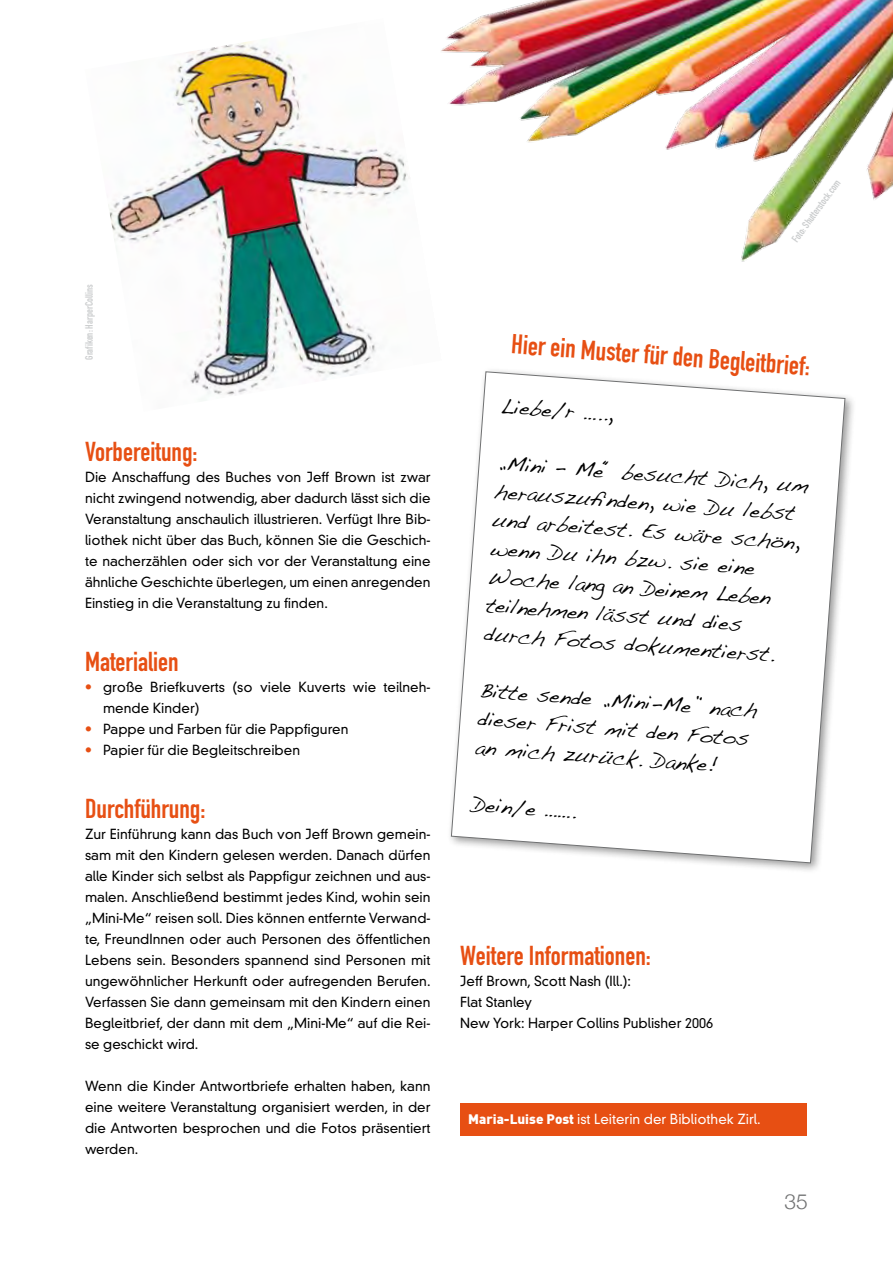
<style>
.page{position:relative;width:893px;height:1263px;background:#fff}
.page>*{position:absolute;margin:0;border:0;box-sizing:border-box;transform-origin:0 0}
.t1{font:27px "DIN Engschrift";color:#e74f13}
.t2{font:21px/28.5px "Handwriting Dakota";color:#000}
.t3{font:300 21px "Helvetica Neue LT";color:#707172}
.t4{font:300 13.5px/21px "DIN Neuzeit Grotesk";color:#000;text-align:justify}
.t5{font:300 13.5px "DIN Neuzeit Grotesk";color:#fff}
.t6{font:10.5px "DIN Engschrift";color:#cbcdce}
.s1{color:#e74f13}
.s2{font-family:"DIN";font-weight:900}
</style>
<div class="page">
<img style="left:108px;top:41px;width:300px;height:354px">
<div style="left:460px;top:1103px;width:346px;height:32px;background:#e74f13"></div>
<div style="left:446px;top:367px;width:410px;height:507px;background:#000;opacity:.4"></div>
<svg style="left:451px;top:371px;width:395px;height:493px"></svg>
<img style="left:441px;top:0;width:452px;height:262px">
<p class="t6" style="left:83px;top:360px;width:77px;rotate:-90deg">Grafiken: HarperCollins</p>
<h1 class="t1" style="left:85px;top:436px;width:114px">Vorbereitung:</h1>
<p class="t4" style="left:85px;top:467px;width:347px">Die Anschaffung des Buches von Jeff Brown ist zwar nicht zwingend notwendig, aber dadurch lässt sich die Veranstaltung anschaulich illustrieren. Verfügt Ihre Bib&shy;liothek nicht über das Buch, können Sie die Geschich&shy;te nacherzählen oder sich vor der Veranstaltung eine ähnliche Geschichte überlegen, um einen anregenden Einstieg in die Veranstaltung zu finden.</p>
<h1 class="t1" style="left:85px;top:646px;width:95px">Materialien</h1>
<p class="t4" style="left:103px;top:677px;width:329px;text-indent:-18px"><span class="s1">•</span> große Briefkuverts (so viele Kuverts wie teilneh&shy;mende Kinder)</p>
<p class="t4" style="left:85px;top:719px;width:265px"><span class="s1">•</span> Pappe und Farben für die Pappfiguren</p>
<p class="t4" style="left:85px;top:740px;width:217px"><span class="s1">•</span> Papier für die Begleitschreiben</p>
<h1 class="t1" style="left:85px;top:793px;width:122px">Durchführung:</h1>
<p class="t4" style="left:85px;top:824px;width:347px">Zur Einführung kann das Buch von Jeff Brown gemein&shy;sam mit den Kindern gelesen werden. Danach dürfen alle Kinder sich selbst als Pappfigur zeichnen und aus&shy;malen. Anschließend bestimmt jedes Kind, wohin sein „Mini-Me“ reisen soll. Dies können entfernte Verwand&shy;te, FreundInnen oder auch Personen des öffentlichen Lebens sein. Besonders spannend sind Personen mit ungewöhnlicher Herkunft oder aufregenden Berufen.<br>Verfassen Sie dann gemeinsam mit den Kindern einen Begleitbrief, der dann mit dem „Mini-Me“ auf die Rei&shy;se geschickt wird.</p>
<p class="t4" style="left:85px;top:1076px;width:347px">Wenn die Kinder Antwortbriefe erhalten haben, kann eine weitere Veranstaltung organisiert werden, in der die Antworten besprochen und die Fotos präsentiert werden.</p>
<p class="t6" style="left:789px;top:237px;width:76px;rotate:-54deg">Foto: Shutterstock.com</p>
<h1 class="t1" style="left:513px;top:329px;width:301px;rotate:4deg">Hier ein Muster für den Begleitbrief:</h1>
<h2 class="t2" style="left:502px;top:391px;width:114px;rotate:4deg">Liebe/r …..,</h2>
<h2 class="t2" style="left:497px;top:449px;width:315px;rotate:4deg">„Mini – Me“ besucht Dich, um herauszufi nden, wie Du lebst und arbeitest. Es wäre schön, wenn Du ihn bzw. sie eine<br>Woche lang an Deinem Leben teilnehmen lässt und dies durch Fotos dokumentierst.</h2>
<h2 class="t2" style="left:480px;top:676px;width:280px;rotate:4deg">Bitte sende „Mini-Me‟ nach dieser Frist mit den Fotos an mich zurück. Danke!</h2>
<h2 class="t2" style="left:472px;top:789px;width:107px;rotate:4deg">Dein/e …….</h2>
<h1 class="t1" style="left:460px;top:940px;width:192px">Weitere Informationen:</h1>
<p class="t4" style="left:460px;top:971px;width:254px;text-align:left">Jeff Brown, Scott Nash (Ill.):<br>Flat Stanley<br>New York: Harper Collins Publisher 2006</p>
<p class="t5" style="left:468px;top:1111px;width:294px"><span class="s2">Maria-Luise Post</span> ist Leiterin der Bibliothek Zirl.</p>
<h2 class="t3" style="left:785px;top:1189px;width:25px">35</h2>
</div>
